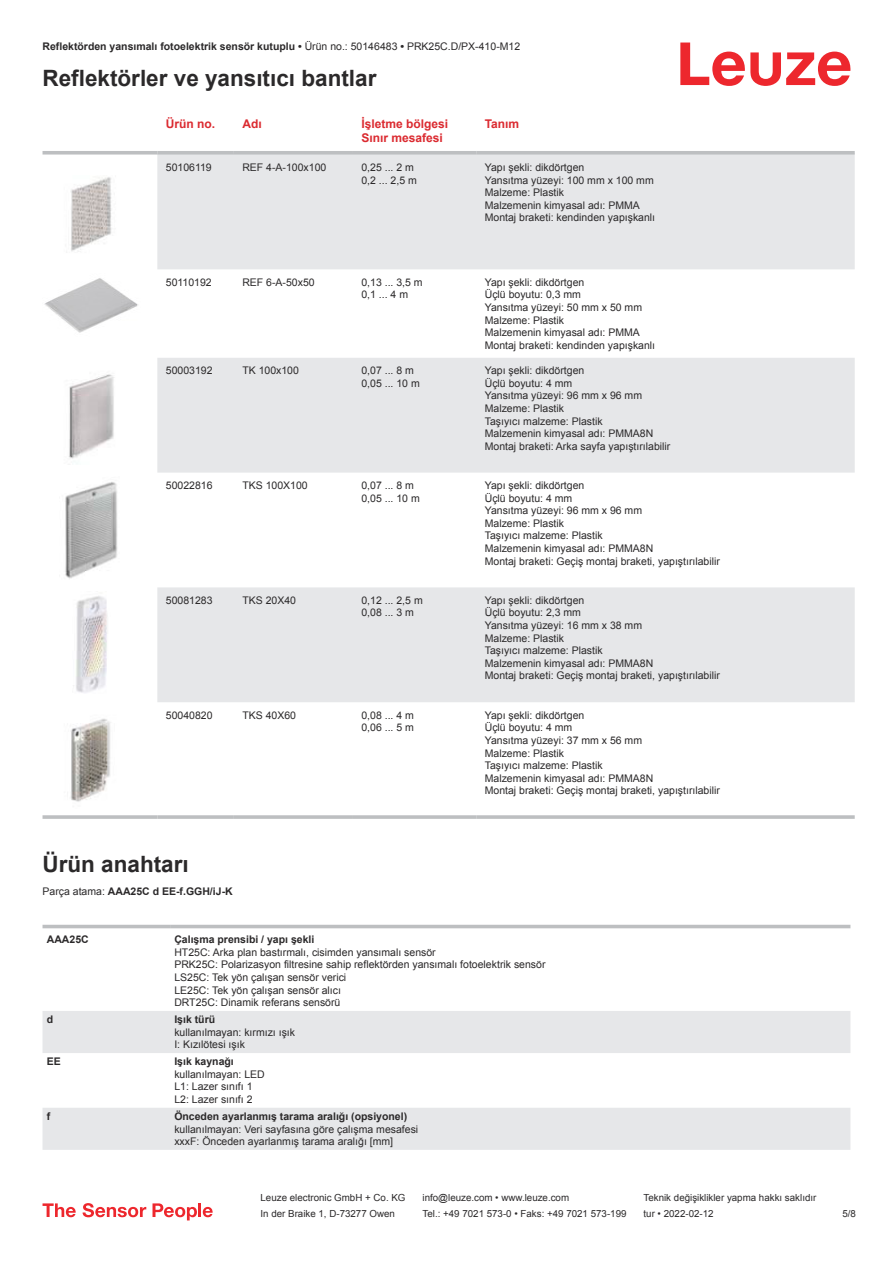
<style>
.page{position:relative;width:893px;height:1263px;background:#fff}
.page>*{position:absolute;margin:0;border:0;box-sizing:border-box;transform-origin:0 0}
.t1{font:700 22.5px "Arial";color:#2b292a}
.t2{font:700 12px/14.4px "Arial";color:#db2a30}
.t3{font:10.5px/12.6px "Arial";color:#2b292a}
.t4{font:700 10.5px "Arial";color:#2b292a}
.t5{font:9.75px "Arial";color:#2b292a}
.s1{font-weight:400}
</style>
<div class="page">
<svg style="left:680px;top:43px;width:170px;height:43px"></svg>
<svg style="left:157px;top:155px;width:698px;height:547px;fill:#e6e7e9"></svg>
<svg style="left:43px;top:151px;width:114px;height:4px"></svg>
<svg style="left:157px;top:151px;width:77px;height:4px"></svg>
<svg style="left:234px;top:151px;width:119px;height:4px"></svg>
<svg style="left:353px;top:151px;width:123px;height:4px"></svg>
<svg style="left:476px;top:151px;width:379px;height:4px;background:#c1c3c5"></svg>
<svg style="left:43px;top:815px;width:114px;height:4px"></svg>
<hr style="left:157px;top:815px;width:77px;height:4px;background:#c6c8c9">
<svg style="left:234px;top:815px;width:119px;height:4px"></svg>
<svg style="left:353px;top:815px;width:123px;height:4px"></svg>
<hr style="left:476px;top:815px;width:379px;height:4px;background:#c6c8c9">
<img style="left:71px;top:177px;width:41px;height:75px">
<img style="left:44px;top:278px;width:94px;height:55px">
<img style="left:69px;top:374px;width:45px;height:85px">
<img style="left:65px;top:482px;width:53px;height:97px">
<img style="left:73px;top:596px;width:34px;height:97px">
<img style="left:70px;top:718px;width:41px;height:84px">
<div style="left:43px;top:924px;width:807px;height:5px;background:#ececed"></div>
<svg style="left:43px;top:1011px;width:807px;height:139px;fill:#e6e7e9"></svg>
<hr style="left:43px;top:925px;width:127px;height:3px;background:#bdbfc1">
<hr style="left:170px;top:925px;width:680px;height:3px;background:#bdbfc1">
<svg style="left:43px;top:1203px;width:33px;height:14px"></svg>
<svg style="left:83px;top:1203px;width:63px;height:14px"></svg>
<svg style="left:153px;top:1203px;width:44px;height:17px"></svg>
<hr style="left:198px;top:1203px;width:3px;height:14px;background:#ed272d">
<svg style="left:203px;top:1207px;width:10px;height:10px"></svg>
<p class="t4" style="left:43px;top:39px;width:479px">Reflektörden yansımalı fotoelektrik sensör kutuplu • <span class="s1">Ürün no.: 50146483</span> • <span class="s1">PRK25C.D/PX-410-M12</span></p>
<h1 class="t1" style="left:43px;top:63px;width:335px">Reflektörler ve yansıtıcı bantlar</h1>
<p class="t2" style="left:166px;top:116px;width:51px">Ürün no.</p>
<p class="t2" style="left:242px;top:116px;width:21px">Adı</p>
<p class="t2" style="left:361px;top:116px;width:88px">İşletme bölgesi<br>Sınır mesafesi</p>
<p class="t2" style="left:485px;top:116px;width:36px">Tanım</p>
<p class="t3" style="left:166px;top:161px;width:47px">50106119</p>
<p class="t3" style="left:242px;top:161px;width:86px">REF 4-A-100x100</p>
<p class="t3" style="left:361px;top:161px;width:57px">0,25 ... 2 m<br>0,2 ... 2,5 m</p>
<p class="t3" style="left:485px;top:161px;width:172px">Yapı şekli: dikdörtgen<br>Yansıtma yüzeyi: 100 mm x 100 mm<br>Malzeme: Plastik<br>Malzemenin kimyasal adı: PMMA<br>Montaj braketi: kendinden yapışkanlı</p>
<p class="t3" style="left:166px;top:276px;width:47px">50110192</p>
<p class="t3" style="left:242px;top:276px;width:74px">REF 6-A-50x50</p>
<p class="t3" style="left:361px;top:276px;width:63px">0,13 ... 3,5 m<br>0,1 ... 4 m</p>
<p class="t3" style="left:485px;top:276px;width:172px">Yapı şekli: dikdörtgen<br>Üçlü boyutu: 0,3 mm<br>Yansıtma yüzeyi: 50 mm x 50 mm<br>Malzeme: Plastik<br>Malzemenin kimyasal adı: PMMA<br>Montaj braketi: kendinden yapışkanlı</p>
<p class="t3" style="left:166px;top:364px;width:48px">50003192</p>
<p class="t3" style="left:242px;top:364px;width:58px">TK 100x100</p>
<p class="t3" style="left:361px;top:364px;width:60px">0,07 ... 8 m<br>0,05 ... 10 m</p>
<p class="t3" style="left:485px;top:364px;width:187px">Yapı şekli: dikdörtgen<br>Üçlü boyutu: 4 mm<br>Yansıtma yüzeyi: 96 mm x 96 mm<br>Malzeme: Plastik<br>Taşıyıcı malzeme: Plastik<br>Malzemenin kimyasal adı: PMMA8N<br>Montaj braketi: Arka sayfa yapıştırılabilir</p>
<p class="t3" style="left:166px;top:480px;width:48px">50022816</p>
<p class="t3" style="left:242px;top:479px;width:67px">TKS 100X100</p>
<p class="t3" style="left:361px;top:479px;width:60px">0,07 ... 8 m<br>0,05 ... 10 m</p>
<p class="t3" style="left:485px;top:479px;width:237px">Yapı şekli: dikdörtgen<br>Üçlü boyutu: 4 mm<br>Yansıtma yüzeyi: 96 mm x 96 mm<br>Malzeme: Plastik<br>Taşıyıcı malzeme: Plastik<br>Malzemenin kimyasal adı: PMMA8N<br>Montaj braketi: Geçiş montaj braketi, yapıştırılabilir</p>
<p class="t3" style="left:166px;top:595px;width:48px">50081283</p>
<p class="t3" style="left:242px;top:594px;width:55px">TKS 20X40</p>
<p class="t3" style="left:361px;top:594px;width:63px">0,12 ... 2,5 m<br>0,08 ... 3 m</p>
<p class="t3" style="left:485px;top:594px;width:237px">Yapı şekli: dikdörtgen<br>Üçlü boyutu: 2,3 mm<br>Yansıtma yüzeyi: 16 mm x 38 mm<br>Malzeme: Plastik<br>Taşıyıcı malzeme: Plastik<br>Malzemenin kimyasal adı: PMMA8N<br>Montaj braketi: Geçiş montaj braketi, yapıştırılabilir</p>
<p class="t3" style="left:166px;top:710px;width:48px">50040820</p>
<p class="t3" style="left:242px;top:709px;width:55px">TKS 40X60</p>
<p class="t3" style="left:361px;top:709px;width:54px">0,08 ... 4 m<br>0,06 ... 5 m</p>
<p class="t3" style="left:485px;top:709px;width:237px">Yapı şekli: dikdörtgen<br>Üçlü boyutu: 4 mm<br>Yansıtma yüzeyi: 37 mm x 56 mm<br>Malzeme: Plastik<br>Taşıyıcı malzeme: Plastik<br>Malzemenin kimyasal adı: PMMA8N<br>Montaj braketi: Geçiş montaj braketi, yapıştırılabilir</p>
<h1 class="t1" style="left:43px;top:848px;width:148px">Ürün anahtarı</h1>
<p class="t4" style="left:43px;top:883px;width:192px"><span class="s1">Parça atama:</span> AAA25C d EE-f.GGH/iJ-K</p>
<p class="t4" style="left:47px;top:932px;width:43px">AAA25C</p>
<p class="t4" style="left:174px;top:932px;width:142px">Çalışma prensibi / yapı şekli</p>
<p class="t3" style="left:174px;top:946px;width:373px">HT25C: Arka plan bastırmalı, cisimden yansımalı sensör<br>PRK25C: Polarizasyon filtresine sahip reflektörden yansımalı fotoelektrik sensör LS25C: Tek yön çalışan sensör verici<br>LE25C: Tek yön çalışan sensör alıcı<br>DRT25C: Dinamik referans sensörü</p>
<p class="t4" style="left:47px;top:1015px;width:8px">d</p>
<p class="t4" style="left:174px;top:1012px;width:42px">Işık türü</p>
<p class="t3" style="left:174px;top:1026px;width:122px">kullanılmayan: kırmızı ışık<br>I: Kızılötesi ışık</p>
<p class="t4" style="left:47px;top:1057px;width:16px">EE</p>
<p class="t4" style="left:174px;top:1054px;width:61px">Işık kaynağı</p>
<p class="t3" style="left:174px;top:1068px;width:92px">kullanılmayan: LED<br>L1: Lazer sınıfı 1<br>L2: Lazer sınıfı 2</p>
<p class="t4" style="left:47px;top:1112px;width:5px">f</p>
<p class="t4" style="left:174px;top:1109px;width:234px">Önceden ayarlanmış tarama aralığı (opsiyonel)</p>
<p class="t3" style="left:174px;top:1122px;width:245px">kullanılmayan: Veri sayfasına göre çalışma mesafesi xxxF: Önceden ayarlanmış tarama aralığı [mm]</p>
<p class="t5" style="left:261px;top:1191px;width:146px">Leuze electronic GmbH + Co. KG</p>
<p class="t5" style="left:423px;top:1191px;width:148px">info@leuze.com • www.leuze.com</p>
<p class="t5" style="left:644px;top:1191px;width:174px">Teknik değişiklikler yapma hakkı saklıdır</p>
<p class="t5" style="left:261px;top:1207px;width:136px">In der Braike 1, D-73277 Owen</p>
<p class="t5" style="left:423px;top:1207px;width:205px">Tel.: +49 7021 573-0 • Faks: +49 7021 573-199</p>
<p class="t5" style="left:644px;top:1207px;width:72px">tur • 2022-02-12</p>
<p class="t5" style="left:842px;top:1210px;width:15px">5 /8</p>
</div>
